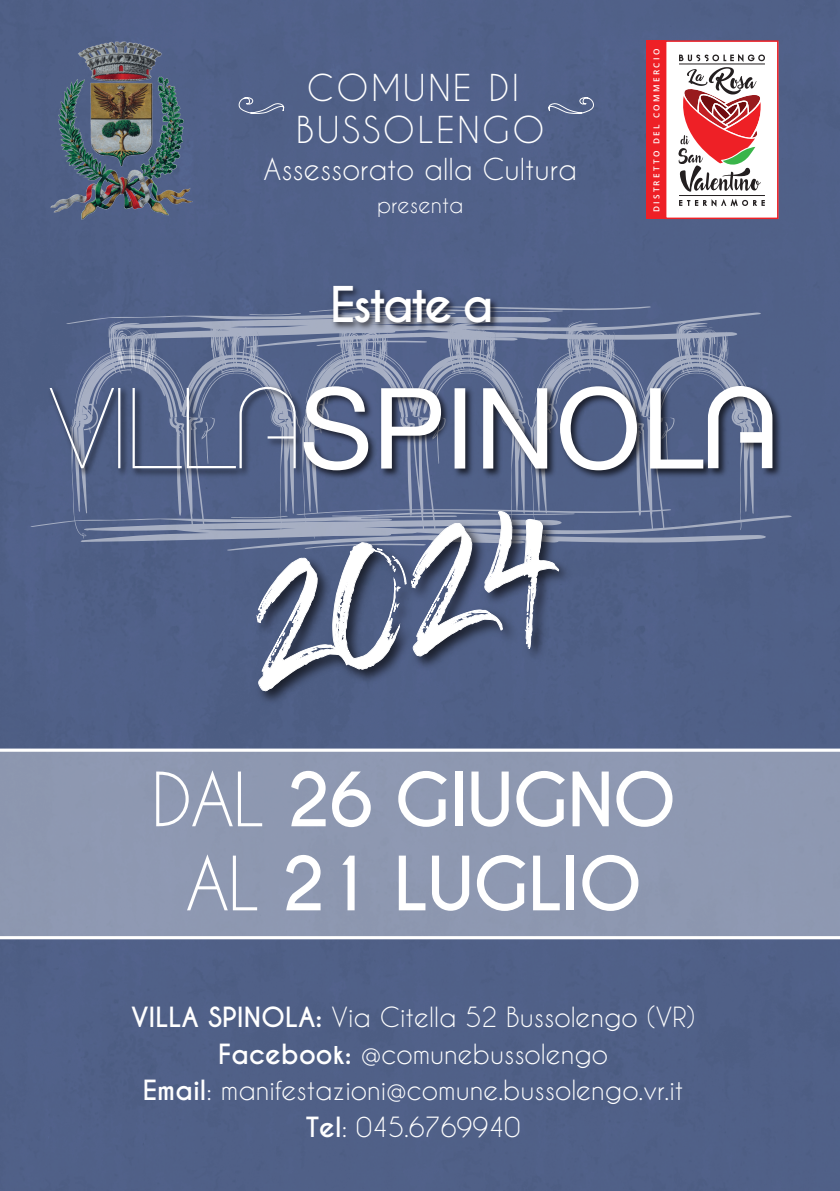
<style>
.page{position:relative;width:840px;height:1191px;background:#fff}
.page>*{position:absolute;margin:0;border:0;box-sizing:border-box;transform-origin:0 0}
.t1{font:124.4px "Gloss And Bloom";color:#fff}
.t2{font:700 70px/84px "Caviar Dreams";letter-spacing:-.025em;color:#fff;text-align:center}
.t3{font:700 46.2px "Caviar Dreams";letter-spacing:-.075em;color:#fff}
.t4{font:34.8px/41.8px "Caviar Dreams";letter-spacing:.075em;color:#fff;text-align:center}
.t5{font:28.4px "Caviar Dreams";color:#fff}
.t6{font:26px/36.4px "Caviar Dreams";color:#fff;text-align:center}
.t7{font:21.4px "Caviar Dreams";color:#fff}
.t8{font:600 8.2px "Open Sans";letter-spacing:.28em;color:#fff}
.s1{font-weight:400}
.s2{font-weight:700}
</style>
<div class="page">
<div style="left:0;top:0;width:839px;height:1191px;background:#506088"></div>
<div style="left:0;top:750px;width:839px;height:186px;background:#8e98b1"></div>
<hr style="left:0;top:936px;width:839px;height:3px;background:#fff">
<hr style="left:0;top:748px;width:839px;height:3px;background:#fff">
<svg style="left:30px;top:306px;width:761px;height:244px;fill:#516189"></svg>
<svg style="left:117px;top:330px;width:22px;height:43px"></svg>
<img style="left:45px;top:382px;width:738px;height:100px">
<svg style="left:50px;top:386px;width:722px;height:84px"></svg>
<img style="left:326px;top:277px;width:175px;height:70px">
<img style="left:223px;top:482px;width:389px;height:270px">
<svg style="left:255px;top:506px;width:304px;height:186px"></svg>
<img style="left:45px;top:36px;width:150px;height:186px">
<svg style="left:237px;top:96px;width:49px;height:19px"></svg>
<svg style="left:545px;top:96px;width:49px;height:19px"></svg>
<div style="left:646px;top:41px;width:131px;height:178px;background:#fff"></div>
<div style="left:664px;top:40px;width:114px;height:179px;border:2px solid #ee2026"></div>
<hr style="left:678px;top:195px;width:86px;height:1px;background:#231f20">
<svg style="left:679px;top:199px;width:85px;height:8px"></svg>
<svg style="left:678px;top:54px;width:86px;height:138px"></svg>
<div style="left:645px;top:40px;width:20px;height:179px;background:#ee2026"></div>
<h3 class="t4" style="left:296px;top:66px;width:250px">COMUNE DI<br>BUSSOLENGO</h3>
<p class="t5" style="left:263px;top:152px;width:315px">Assessorato alla Cultura</p>
<p class="t7" style="left:377px;top:191px;width:87px">presenta</p>
<h3 class="t3" style="left:330px;top:277px;width:165px">Estate a</h3>
<h1 class="t1" style="left:246px;top:575px;width:307px;rotate:-13deg">2024</h1>
<p class="t8" style="left:650px;top:212px;width:165px;rotate:-90deg">DISTRETTO DEL COMMERCIO</p>
<h2 class="t2" style="left:151px;top:760px;width:527px"><span class="s1">DAL</span> 26 GIUGNO<br><span class="s1">AL</span> 21 LUGLIO</h2>
<p class="t6" style="left:131px;top:998px;width:565px"><span class="s2">VILLA SPINOLA:</span> Via Citella 52 Bussolengo (VR)<br><span class="s2">Facebook:</span> @comunebussolengo<br><span class="s2">Email</span>: manifestazioni@comune.bussolengo.vr.it <span class="s2">Tel</span>: 045.6769940</p>
</div>
